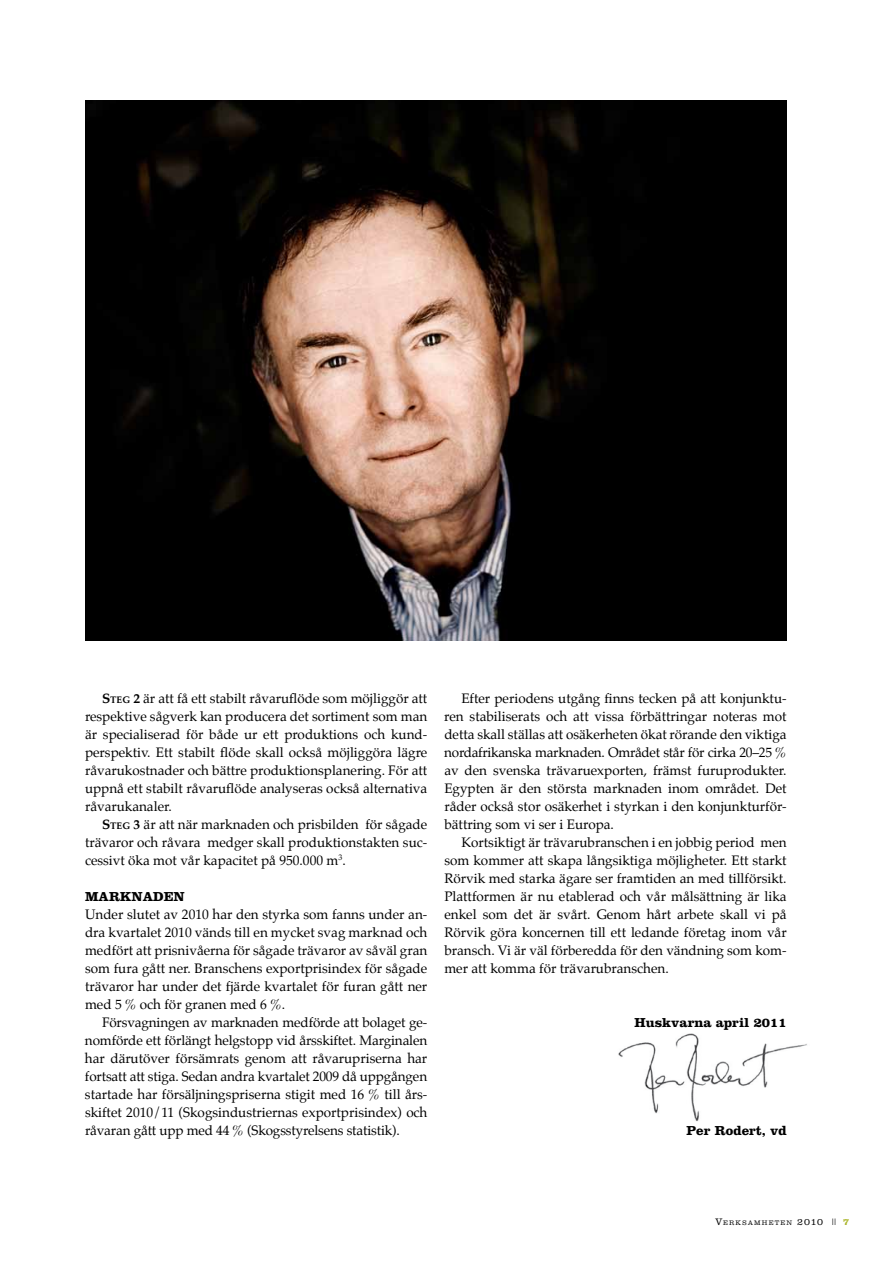
<style>
.page{position:relative;width:893px;height:1263px;background:#fff}
.page>*{position:absolute;margin:0;border:0;box-sizing:border-box;transform-origin:0 0}
.t1{font:13.5px/18px "Palatino";color:#000;text-align:justify}
.t2{font:700 13.5px "Clarendon";color:#000}
.t3{font:300 6.9px "Clarendon";letter-spacing:.17em;color:#000}
.s1{font-weight:700}
.s2{font-weight:700;font-size:9.45px}
.s3{font-size:9.75px}
.s4{font-weight:700;font-size:9.75px;color:#aab52a}
</style>
<div class="page">
<img style="left:618px;top:1033px;width:189px;height:88px">
<img style="left:85px;top:100px;width:702px;height:540px">
<p class="t1" style="left:85px;top:689px;width:344px;text-indent:17px"><span class="s1">S</span><span class="s2">teg</span> <span class="s1">2</span> är att få ett stabilt råvaruflöde som möjliggör att respektive sågverk kan producera det sortiment som man är specialiserad för både ur ett produktions och kund&shy;perspektiv. Ett stabilt flöde skall också möjliggöra lägre råvarukostnader och bättre produktionsplanering. För att uppnå ett stabilt råvaruflöde analyseras också alternativa råvarukanaler.</p>
<p class="t1" style="left:85px;top:815px;width:344px;text-indent:17px"><span class="s1">S</span><span class="s2">teg</span> <span class="s1">3</span> är att när marknaden och prisbilden för sågade trävaror och råvara medger skall produktionstakten suc&shy;cessivt öka mot vår kapacitet på 950.000 m<sup>3</sup>.</p>
<p class="t2" style="left:85px;top:888px;width:101px">Marknaden</p>
<p class="t1" style="left:85px;top:905px;width:344px">Under slutet av 2010 har den styrka som fanns under an&shy;dra kvartalet 2010 vänds till en mycket svag marknad och medfört att prisnivåerna för sågade trävaror av såväl gran som fura gått ner. Branschens exportprisindex för sågade trävaror har under det fjärde kvartalet för furan gått ner med 5 % och för granen med 6 %.</p>
<p class="t1" style="left:85px;top:1013px;width:344px;text-indent:17px">Försvagningen av marknaden medförde att bolaget ge&shy;nomförde ett förlängt helgstopp vid årsskiftet. Marginalen har därutöver försämrats genom att råvarupriserna har fortsatt att stiga. Sedan andra kvartalet 2009 då uppgången startade har försäljningspriserna stigit med 16 % till års&shy;skiftet 2010/11 (Skogsindustriernas exportprisindex) och råvaran gått upp med 44 % (Skogsstyrelsens statistik).</p>
<p class="t1" style="left:444px;top:689px;width:344px;text-indent:17px">Efter periodens utgång finns tecken på att konjunktu&shy;ren stabiliserats och att vissa förbättringar noteras mot detta skall ställas att osäkerheten ökat rörande den viktiga nordafrikanska marknaden. Området står för cirka 20–25 % av den svenska trävaruexporten, främst furuprodukter.<br>Egypten är den största marknaden inom området. Det råder också stor osäkerhet i styrkan i den konjunkturför&shy;bättring som vi ser i Europa.</p>
<p class="t1" style="left:444px;top:833px;width:344px;text-indent:17px">Kortsiktigt är trävarubranschen i en jobbig period men som kommer att skapa långsiktiga möjligheter. Ett starkt Rörvik med starka ägare ser framtiden an med tillförsikt.<br>Plattformen är nu etablerad och vår målsättning är lika enkel som det är svårt. Genom hårt arbete skall vi på Rörvik göra koncernen till ett ledande företag inom vår bransch. Vi är väl förberedda för den vändning som kom&shy;mer att komma för trävarubranschen.</p>
<p class="t2" style="left:634px;top:1014px;width:154px">Huskvarna april 2011</p>
<p class="t2" style="left:687px;top:1122px;width:102px">Per Rodert, vd</p>
<p class="t3" style="left:715px;top:1219px;width:136px"><span class="s3">V</span>ERKSAMHETEN <span class="s3">2010</span> <span class="s3">||</span> <span class="s4">7</span></p>
</div>
